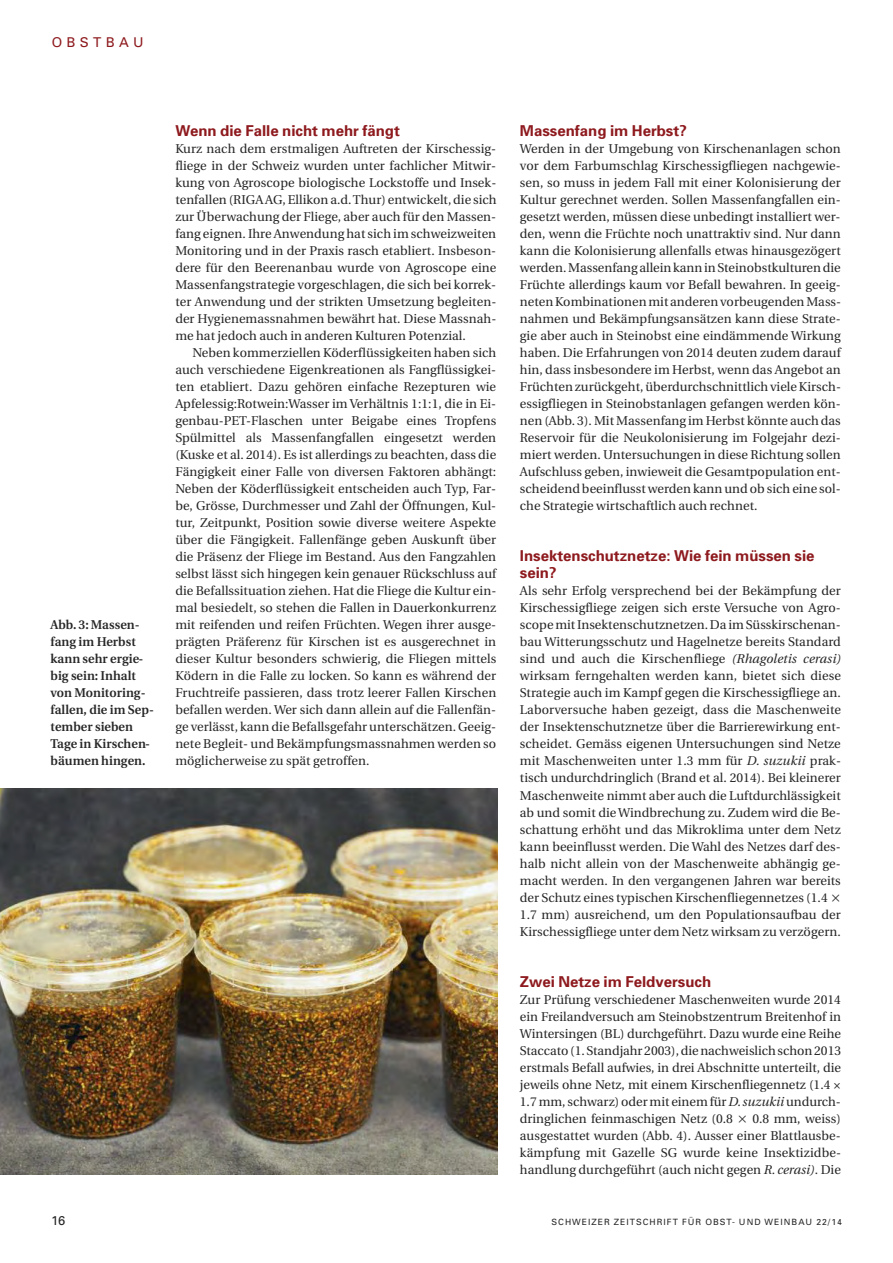
<style>
.page{position:relative;width:893px;height:1263px;background:#fff}
.page>*{position:absolute;margin:0;border:0;box-sizing:border-box;transform-origin:0 0}
.t1{font:700 15px/17px "Univers";color:#8e1a1e}
.t2{font:13.5px "Univers";letter-spacing:.32em;color:#8e1a1e}
.t3{font:12.75px/17px "Utopia";letter-spacing:.005em;color:#272627;text-align:justify}
.t4{font:600 12.75px/17px "Utopia";letter-spacing:.005em;color:#272627}
.t5{font:12.75px "Univers";color:#272627}
.t6{font:8.7px "Univers";letter-spacing:.115em;color:#272627}
.s1{font-style:italic}
.s2{font-family:"Utopia Italic Os F"}
</style>
<div class="page">
<img style="left:0;top:789px;width:497px;height:385px">
<p class="t2" style="left:52px;top:37px;width:94px">OBSTBAU</p>
<p class="t4" style="left:51px;top:618px;width:105px">Abb. 3: Massen&shy;fang im Herbst kann sehr ergie&shy;big sein: Inhalt von Monitoring&shy;fallen, die im Sep&shy;tember sieben<br>Tage in Kirschen&shy;bäumen hingen.</p>
<p class="t1" style="left:175px;top:124px;width:226px">Wenn die Falle nicht mehr fängt</p>
<p class="t3" style="left:175px;top:141px;width:323px">Kurz nach dem erstmaligen Auftreten der Kirschessig&shy;fliege in der Schweiz wurden unter fachlicher Mitwir&shy;kung von Agroscope biologische Lockstoffe und Insek&shy;tenfallen (RIGA AG, Ellikon a.d. Thur) entwickelt, die sich zur Überwachung der Fliege, aber auch für den Massen&shy;fang eignen. Ihre Anwendung hat sich im schweizweiten Monitoring und in der Praxis rasch etabliert. Insbeson&shy;dere für den Beerenanbau wurde von Agroscope eine Massenfangstrategie vorgeschlagen, die sich bei korrek&shy;ter Anwendung und der strikten Umsetzung begleiten&shy;der Hygienemassnahmen bewährt hat. Diese Massnah&shy;me hat jedoch auch in anderen Kulturen Potenzial.</p>
<p class="t3" style="left:175px;top:345px;width:322px;text-indent:17px">Neben kommerziellen Köderflüssigkeiten haben sich auch verschiedene Eigenkreationen als Fangflüssigkei&shy;ten etabliert. Dazu gehören einfache Rezepturen wie Apfelessig:Rotwein:Wasser im Verhältnis 1:1:1, die in Ei&shy;genbau-PET-Flaschen unter Beigabe eines Tropfens Spülmittel als Massenfangfallen eingesetzt werden (Kuske et al. 2014). Es ist allerdings zu beachten, dass die Fängigkeit einer Falle von diversen Faktoren abhängt:<br>Neben der Köderflüssigkeit entscheiden auch Typ, Far&shy;be, Grösse, Durchmesser und Zahl der Öffnungen, Kul&shy;tur, Zeitpunkt, Position sowie diverse weitere Aspekte über die Fängigkeit. Fallenfänge geben Auskunft über die Präsenz der Fliege im Bestand. Aus den Fangzahlen selbst lässt sich hingegen kein genauer Rückschluss auf die Befallssituation ziehen. Hat die Fliege die Kultur ein&shy;mal besiedelt, so stehen die Fallen in Dauerkonkurrenz mit reifenden und reifen Früchten. Wegen ihrer ausge&shy;prägten Präferenz für Kirschen ist es ausgerechnet in dieser Kultur besonders schwierig, die Fliegen mittels Ködern in die Falle zu locken. So kann es während der Fruchtreife passieren, dass trotz leerer Fallen Kirschen befallen werden. Wer sich dann allein auf die Fallenfän&shy;ge verlässt, kann die Befallsgefahr unterschätzen. Geeig&shy;nete Begleit- und Bekämpfungsmassnahmen werden so möglicherweise zu spät getroffen.</p>
<p class="t1" style="left:520px;top:124px;width:168px">Massenfang im Herbst?</p>
<p class="t3" style="left:520px;top:141px;width:323px">Werden in der Umgebung von Kirschenanlagen schon vor dem Farbumschlag Kirschessigfliegen nachgewie&shy;sen, so muss in jedem Fall mit einer Kolonisierung der Kultur gerechnet werden. Sollen Massenfangfallen ein&shy;gesetzt werden, müssen diese unbedingt installiert wer&shy;den, wenn die Früchte noch unattraktiv sind. Nur dann kann die Kolonisierung allenfalls etwas hinausgezögert werden. Massenfang allein kann in Steinobstkulturen die Früchte allerdings kaum vor Befall bewahren. In geeig&shy;neten Kombinationen mit anderen vorbeugenden Mass&shy;nahmen und Bekämpfungsansätzen kann diese Strate&shy;gie aber auch in Steinobst eine eindämmende Wirkung haben. Die Erfahrungen von 2014 deuten zudem darauf hin, dass insbesondere im Herbst, wenn das Angebot an Früchten zurückgeht, überdurchschnittlich viele Kirsch&shy;essigfliegen in Steinobstanlagen gefangen werden kön&shy;nen (Abb. 3). Mit Massenfang im Herbst könnte auch das Reservoir für die Neukolonisierung im Folgejahr dezi&shy;miert werden. Untersuchungen in diese Richtung sollen Aufschluss geben, inwieweit die Gesamtpopulation ent&shy;scheidend beeinflusst werden kann und ob sich eine sol&shy;che Strategie wirtschaftlich auch rechnet.</p>
<p class="t1" style="left:520px;top:549px;width:296px">Insektenschutznetze: Wie fein müssen sie sein?</p>
<p class="t3" style="left:520px;top:584px;width:323px;text-align:left">Als sehr Erfolg versprechend bei der Bekämpfung der Kirschessigfliege zeigen sich erste Versuche von Agro&shy;scope mit Insektenschutznetzen. Da im Süsskirschenan&shy;bau Witterungsschutz und Hagelnetze bereits Standard sind und auch die Kirschenfliege <span class="s1">(Rhagoletis cerasi) </span>wirksam ferngehalten werden kann, bietet sich diese Strategie auch im Kampf gegen die Kirschessigfliege an.<br>Laborversuche haben gezeigt, dass die Maschenweite der Insektenschutznetze über die Barrierewirkung ent&shy;scheidet. Gemäss eigenen Untersuchungen sind Netze mit Maschenweiten unter 1.3 mm für <span class="s1">D. suzukii</span> prak&shy;tisch undurchdringlich (Brand et al. 2014). Bei kleinerer Maschenweite nimmt aber auch die Luftdurchlässigkeit ab und somit die Windbrechung zu. Zudem wird die Be&shy;schattung erhöht und das Mikroklima unter dem Netz kann beeinflusst werden. Die Wahl des Netzes darf des&shy;halb nicht allein von der Maschenweite abhängig ge&shy;macht werden. In den vergangenen Jahren war bereits der Schutz eines typischen Kirschenfliegennetzes (1.4<br>1.7 mm) ausreichend, um den Populationsaufbau der Kirschessigfliege unter dem Netz wirksam zu verzögern.</p>
<p class="t1" style="left:520px;top:974px;width:193px">Zwei Netze im Feldversuch</p>
<p class="t3" style="left:520px;top:992px;width:323px">Zur Prüfung verschiedener Maschenweiten wurde 2014 ein Freilandversuch am Steinobstzentrum Breitenhof in Wintersingen (BL) durchgeführt. Dazu wurde eine Reihe Staccato (1. Standjahr 2003), die nachweislich schon 2013 erstmals Befall aufwies, in drei Abschnitte unterteilt, die jeweils ohne Netz, mit einem Kirschenfliegennetz (1.4 × 1.7 mm, schwarz) oder mit einem für <span class="s2">D. suzukii</span> undurch&shy;dringlichen feinmaschigen Netz (0.8</p>
<p class="t3" style="left:520px;top:1111px;width:323px;text-indent:232px">0.8 mm, weiss) ausgestattet wurden (Abb. 4). Ausser einer Blattlausbe&shy;kämpfung mit Gazelle SG wurde keine Insektizidbe&shy;handlung durchgeführt (auch nicht gegen <span class="s1">R. cerasi)</span>. Die</p>
<p class="t5" style="left:51px;top:1215px;width:16px">16</p>
<p class="t6" style="left:551px;top:1218px;width:292px">SCHWEIZER ZEITSCHRIFT FÜR OBST- UND WEINBAU 22/14</p>
</div>
